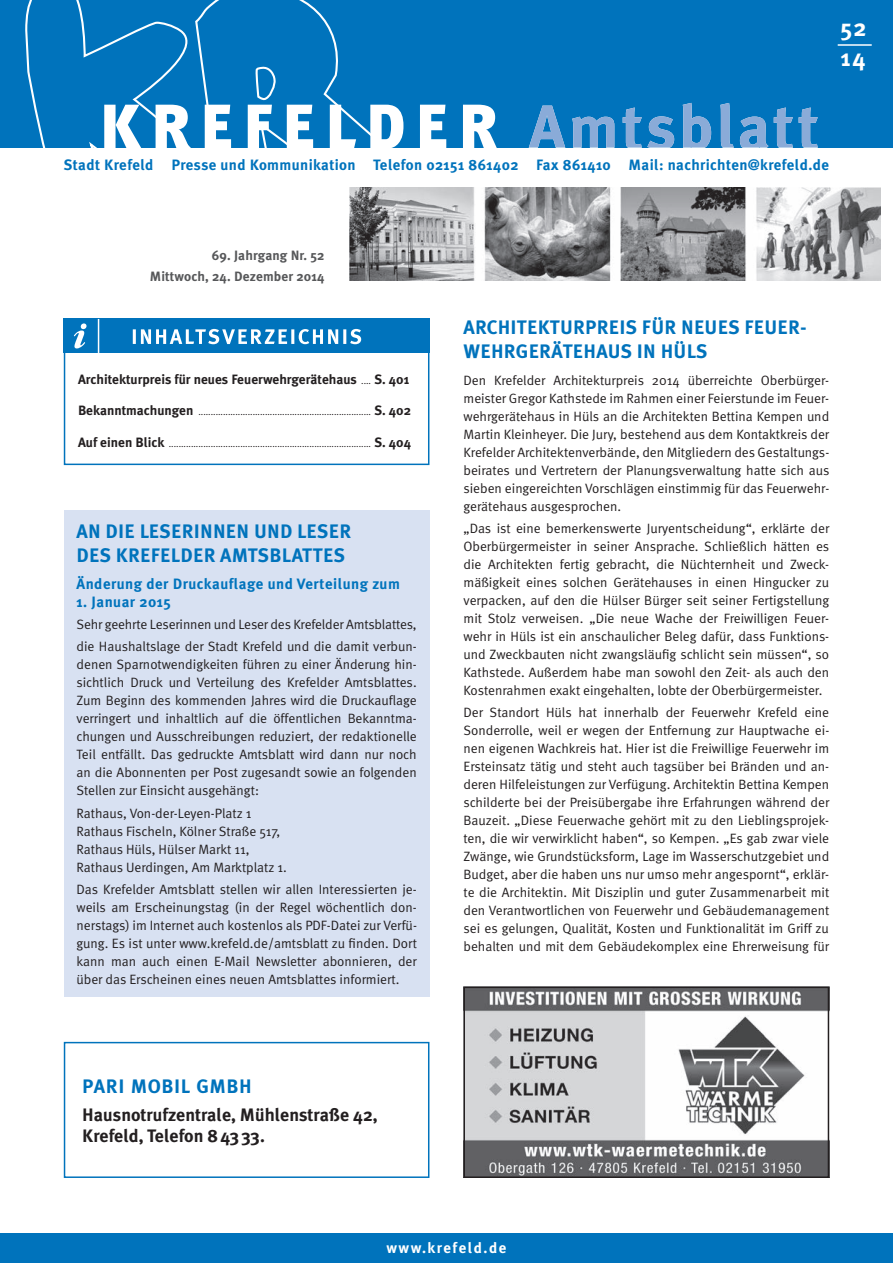
<style>
.page{position:relative;width:893px;height:1263px;background:#fff}
.page>*{position:absolute;margin:0;border:0;box-sizing:border-box;transform-origin:0 0}
.t1{font:700 24px/30px "Meta Plus";color:#fff}
.t2{font:700 19.5px/24px "Meta Plus";letter-spacing:.01em;color:#0073bc}
.t3{font:700 19.5px "Meta Plus";letter-spacing:.03em;color:#0073bc}
.t4{font:700 18px/21.6px "Meta Plus";color:#231f20}
.t5{font:700 15px "Meta Plus";letter-spacing:.025em;color:#0073bc}
.t6{font:700 15px "Meta Plus";letter-spacing:.1em;color:#fff}
.t7{font:13.5px/18px "Meta Normal";color:#231f20;text-align:justify}
.t8{font:700 13.5px "Meta Plus";color:#231f20}
.t9{font:700 13.5px/21px "Meta Plus";letter-spacing:.01em;color:#57585a;text-align:right}
.t10{font:9px "Meta Normal";color:#231f20}
.s1{font-family:"Meta Normal";font-weight:400;font-size:9px}
.s2{font-family:"Meta Plus";font-weight:700;font-size:13.5px}
</style>
<div class="page">
<div style="left:0;top:0;width:893px;height:147px;background:#0073bc"></div>
<svg style="left:24px;top:0;width:366px;height:148px"></svg>
<img style="left:349px;top:187px;width:531px;height:94px">
<svg style="left:104px;top:105px;width:393px;height:43px"></svg>
<svg style="left:528px;top:103px;width:290px;height:45px"></svg>
<div style="left:0;top:1233px;width:893px;height:30px;background:#0073bc"></div>
<hr style="left:838px;top:44px;width:34px;height:2px;background:#fff">
<img style="left:466px;top:989px;width:360px;height:186px">
<div style="left:463px;top:986px;width:366px;height:192px;border:2px solid #231f20"></div>
<div style="left:64px;top:319px;width:365px;height:146px;border:2px solid #0073bc"></div>
<div style="left:95px;top:319px;width:334px;height:34px;background:#0073bc"></div>
<div style="left:64px;top:319px;width:34px;height:34px;background:#0073bc"></div>
<svg style="left:74px;top:323px;width:13px;height:25px"></svg>
<svg style="left:133px;top:329px;width:228px;height:15px"></svg>
<hr style="left:98px;top:319px;width:1px;height:34px;background:#fff">
<div style="left:64px;top:1042px;width:365px;height:136px;border:2px solid #0073bc"></div>
<div style="left:64px;top:510px;width:365px;height:486px;background:#d8e1f2"></div>
<h1 class="t1" style="left:840px;top:14px;width:28px">52<br>14</h1>
<p class="t5" style="left:64px;top:159px;width:767px">Stadt Krefeld Presse und Kommunikation Telefon 02151 861402 Fax 861410 Mail: nachrichten@krefeld.de</p>
<p class="t9" style="left:150px;top:245px;width:176px">69. Jahrgang Nr. 52<br>Mittwoch, 24. Dezember 2014</p>
<p class="t8" style="left:78px;top:374px;width:333px">Architekturpreis für neues Feuerwehrgerätehaus <span class="s1">....</span> S. 401</p>
<p class="t10" style="left:78px;top:407px;width:334px"><span class="s2">Bekanntmachungen</span> ...................................................................... <span class="s2">S. 402</span></p>
<p class="t10" style="left:78px;top:438px;width:335px"><span class="s2">Auf einen Blick</span> .................................................................................. <span class="s2">S. 404</span></p>
<h2 class="t2" style="left:77px;top:521px;width:276px">AN DIE LESERINNEN UND LESER<br>DES KREFELDER AMTSBLATTES</h2>
<p class="t5" style="left:77px;top:578px;width:325px">Änderung der Druckauflage und Verteilung zum</p>
<p class="t5" style="left:77px;top:596px;width:96px">1. Januar 2015</p>
<p class="t7" style="left:77px;top:613px;width:342px;line-height:22.2px">Sehr geehrte Leserinnen und Leser des Krefelder Amtsblattes, die Haushaltslage der Stadt Krefeld und die damit verbun-</p>
<p class="t7" style="left:77px;top:655px;width:342px">denen Sparnotwendigkeiten führen zu einer Änderung hin&shy;sichtlich Druck und Verteilung des Krefelder Amts blattes.<br>Zum Beginn des kommenden Jahres wird die Druckauflage verringert und inhaltlich auf die öffentlichen Bekanntma&shy;chungen und Ausschreibungen reduziert, der redaktionelle Teil entfällt. Das gedruckte Amtsblatt wird dann nur noch an die Abonnenten per Post zugesandt sowie an folgenden Stellen zur Einsicht ausgehängt:</p>
<p class="t7" style="left:77px;top:804px;width:212px;text-align:left">Rathaus, Von-der-Leyen-Platz 1<br>Rathaus Fischeln, Kölner Straße 517, Rathaus Hüls, Hülser Markt 11, Rathaus Uerdingen, Am Marktplatz 1.</p>
<p class="t7" style="left:77px;top:880px;width:342px">Das Krefelder Amtsblatt stellen wir allen Interessierten je&shy;weils am Erscheinungstag (in der Regel wöchentlich don&shy;nerstags) im Internet auch kostenlos als PDF-Datei zur Verfü&shy;gung. Es ist unter www.krefeld.de/amtsblatt zu finden. Dort kann man auch einen E-Mail Newsletter abonnieren, der über das Erscheinen eines neuen Amtsblattes informiert.</p>
<h2 class="t2" style="left:463px;top:317px;width:345px">ARCHITEKTURPREIS FÜR NEUES FEUER-<br>WEHRGERÄTEHAUS IN HÜLS</h2>
<p class="t7" style="left:463px;top:371px;width:368px">Den Krefelder Architekturpreis 2014 überreichte Oberbürger&shy;meister Gregor Kathstede im Rahmen einer Feierstunde im Feuer&shy;wehrgerätehaus in Hüls an die Architekten Bettina Kempen und Martin Kleinheyer. Die Jury, bestehend aus dem Kontaktkreis der Krefelder Architektenverbände, den Mitgliedern des Gestaltungs&shy;beirates und Vertretern der Planungsverwaltung hatte sich aus sieben eingereichten Vorschlägen einstimmig für das Feuerwehr&shy;gerätehaus ausgesprochen.</p>
<p class="t7" style="left:463px;top:519px;width:367px">„Das ist eine bemerkenswerte Juryentscheidung“, erklärte der Oberbürgermeister in seiner Ansprache. Schließlich hätten es die Architekten fertig gebracht, die Nüchternheit und Zweck&shy;mäßigkeit eines solchen Gerätehauses in einen Hingucker zu verpacken, auf den die Hülser Bürger seit seiner Fertigstellung mit Stolz verweisen. „Die neue Wache der Freiwilligen Feuer&shy;wehr in Hüls ist ein anschaulicher Beleg dafür, dass Funktions&shy;und Zweckbauten nicht zwangsläufig schlicht sein müssen“, so Kathstede. Außerdem habe man sowohl den Zeit- als auch den Kostenrahmen exakt eingehalten, lobte der Oberbürgermeister.</p>
<p class="t7" style="left:463px;top:703px;width:367px">Der Standort Hüls hat innerhalb der Feuerwehr Krefeld eine Sonderrolle, weil er wegen der Entfernung zur Hauptwache ei&shy;nen eigenen Wachkreis hat. Hier ist die Freiwillige Feuerwehr im Ersteinsatz tätig und steht auch tagsüber bei Bränden und an&shy;deren Hilfeleistungen zur Verfügung. Architektin Bettina Kempen schilderte bei der Preisübergabe ihre Erfahrungen während der Bauzeit. „Diese Feuerwache gehört mit zu den Lieblingsprojek&shy;ten, die wir verwirklicht haben“, so Kempen. „Es gab zwar viele Zwänge, wie Grundstücksform, Lage im Wasserschutzgebiet und Budget, aber die haben uns nur umso mehr angespornt“, erklär&shy;te die Architektin. Mit Disziplin und guter Zusammenarbeit mit den Verantwortlichen von Feuerwehr und Gebäudemanagement sei es gelungen, Qualität, Kosten und Funktionalität im Griff zu behalten und mit dem Gebäudekomplex eine Ehrerweisung für</p>
<h2 class="t3" style="left:82px;top:1078px;width:171px">PARI MOBIL GMBH</h2>
<h3 class="t4" style="left:82px;top:1105px;width:297px">Hausnotrufzentrale, Mühlenstraße 42,<br>Krefeld, Telefon 8 43 33.</h3>
<p class="t6" style="left:386px;top:1242px;width:122px">www.krefeld.de</p>
</div>
